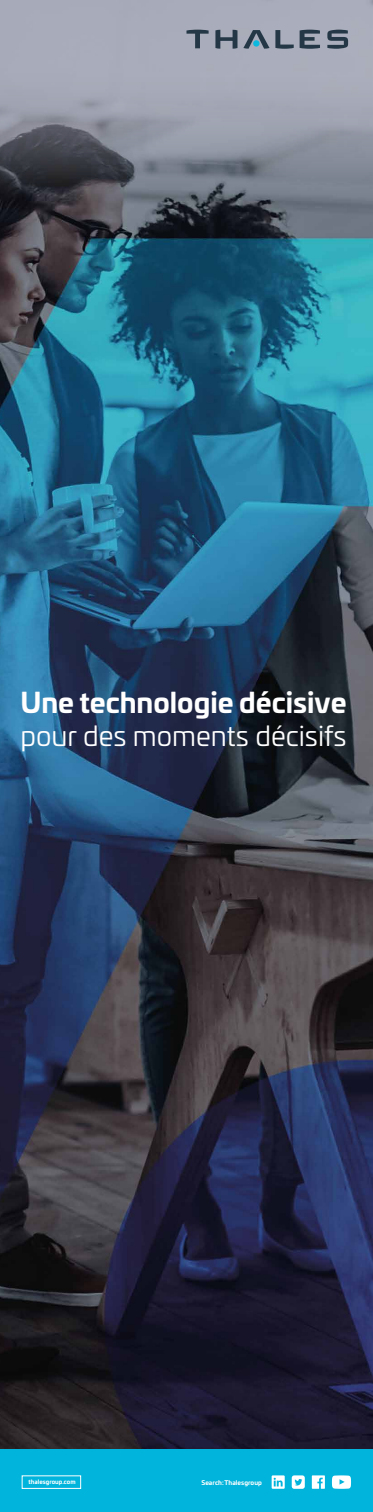
<style>
.page{position:relative;width:373px;height:1512px;background:#fff}
.page>*{position:absolute;margin:0;border:0;box-sizing:border-box;transform-origin:0 0}
.t1{font:700 27.5px "Univia Pro";color:#fff}
.t2{font:27.5px "Univia Pro";color:#fff}
.t3{font:700 6.19px "Univia Pro";letter-spacing:.005em;color:#fff}
.t4{font:700 5.88px "Univia Pro";letter-spacing:.005em;color:#fff}
</style>
<div class="page">
<img style="left:0;top:197px;width:372px;height:1251px">
<svg style="left:0;top:0;width:372px;height:197px;background:#9195a2"></svg>
<svg style="left:327px;top:30px;width:20px;height:19px"></svg>
<svg style="left:299px;top:30px;width:20px;height:19px"></svg>
<svg style="left:275px;top:30px;width:18px;height:19px"></svg>
<svg style="left:243px;top:30px;width:26px;height:19px"></svg>
<svg style="left:215px;top:30px;width:22px;height:19px"></svg>
<svg style="left:186px;top:30px;width:22px;height:18px"></svg>
<div style="left:253px;top:40px;width:6px;height:7px;background:#0ab9dd;border-radius:50%"></div>
<div style="left:0;top:1448px;width:372px;height:64px;background:#00b4dc"></div>
<svg style="left:271px;top:1475px;width:13px;height:13px"></svg>
<svg style="left:311px;top:1475px;width:13px;height:13px"></svg>
<svg style="left:331px;top:1475px;width:19px;height:14px"></svg>
<svg style="left:291px;top:1475px;width:13px;height:14px"></svg>
<p class="t1" style="left:20px;top:681px;width:327px">Une technologie décisive</p>
<p class="t2" style="left:20px;top:716px;width:327px">pour des moments décisifs</p>
<p class="t4" style="left:28px;top:1477px;width:49px">thalesgroup.com</p>
<p class="t3" style="left:201px;top:1477px;width:62px">Search:Thalesgroup</p>
</div>
